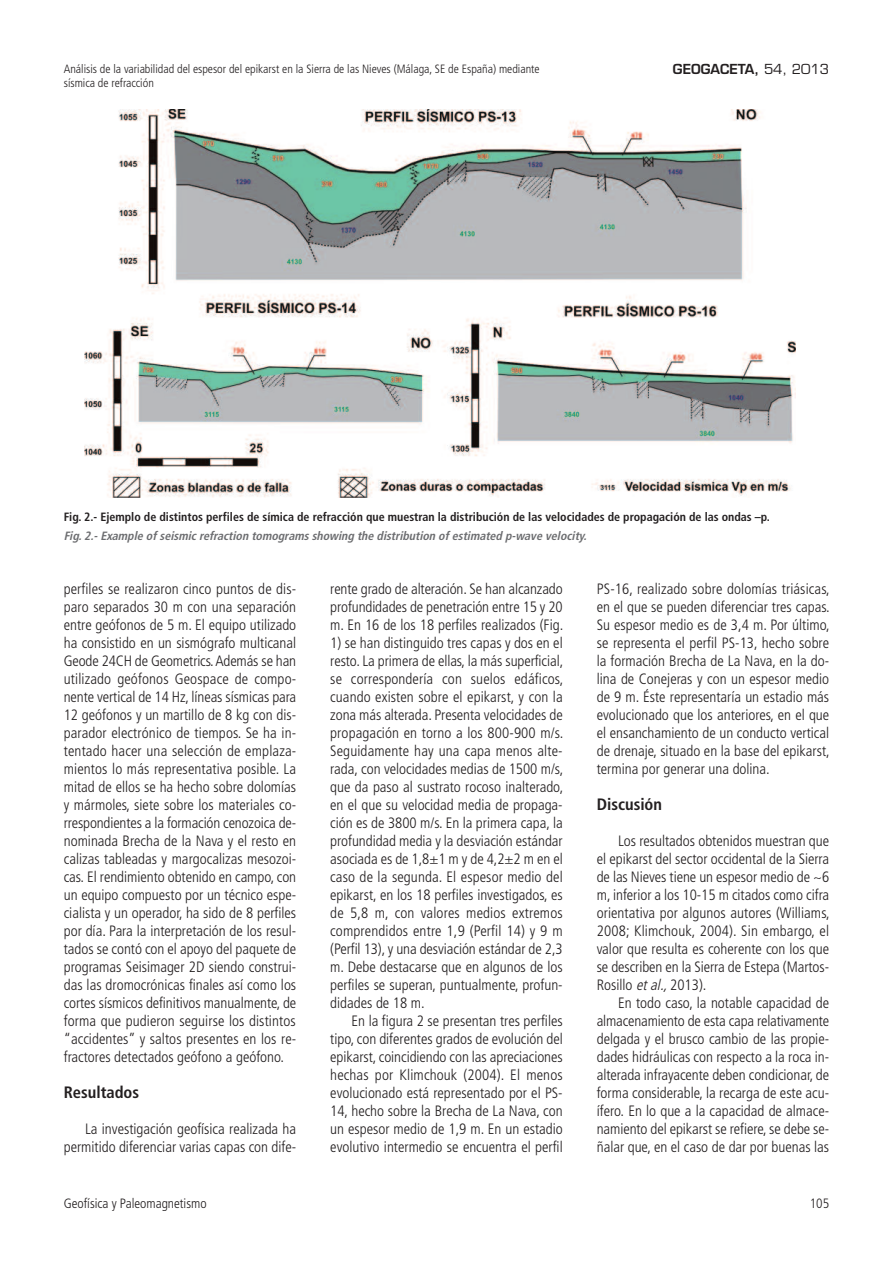
<style>
.page{position:relative;width:893px;height:1263px;background:#fff}
.page>*{position:absolute;margin:0;border:0;box-sizing:border-box;transform-origin:0 0}
.t1{font:700 condensed 16.5px "Frutiger";color:#231f20}
.t2{font:300 condensed 15px/18px "Frutiger";color:#231f20;text-align:justify}
.t3{font:300 condensed 13.5px "Frutiger";color:#231f20}
.t4{font:600 13.5px "Eurostile";color:#231f20}
.t5{font:700 condensed 12px "Frutiger";color:#231f20}
.t6{font:300 condensed 12px "Frutiger";color:#231f20}
.t7{font:italic 700 condensed 12px "Frutiger";color:#6c6d70}
.s1{font-weight:400}
.s2{font-style:italic}
</style>
<div class="page">
<img style="left:85px;top:110px;width:711px;height:387px">
<p class="t6" style="left:64px;top:64px;width:477px">Análisis de la variabilidad del espesor del epikarst en la Sierra de las Nieves (Málaga, SE de España) mediante</p>
<p class="t4" style="left:673px;top:64px;width:158px">GEOGACETA, <span class="s1">54, 2013</span></p>
<p class="t6" style="left:64px;top:78px;width:92px">sísmica de refracción</p>
<p class="t5" style="left:64px;top:512px;width:708px">Fig. 2.- Ejemplo de distintos perfiles de símica de refracción que muestran la distribución de las velocidades de propagación de las ondas –p.</p>
<p class="t7" style="left:64px;top:531px;width:527px">Fig. 2.- Example of seismic refraction tomograms showing the distribution of estimated p-wave velocity.</p>
<p class="t2" style="left:64px;top:581px;width:234px">perfiles se realizaron cinco puntos de dis&shy;paro separados 30 m con una separación entre geófonos de 5 m. El equipo utilizado ha consistido en un sismógrafo multicanal Geode 24CH de Geometrics.Además se han utilizado geófonos Geospace de compo&shy;nente vertical de 14 Hz, líneas sísmicas para 12 geófonos y un martillo de 8 kg con dis&shy;parador electrónico de tiempos. Se ha in&shy;tentado hacer una selección de emplaza&shy;mientos lo más representativa posible. La mitad de ellos se ha hecho sobre dolomías y mármoles, siete sobre los materiales co&shy;rrespondientes a la formación cenozoica de&shy;nominada Brecha de la Nava y el resto en calizas tableadas y margocalizas mesozoi&shy;cas. El rendimiento obtenido en campo, con un equipo compuesto por un técnico espe&shy;cialista y un operador, ha sido de 8 perfiles por día. Para la interpretación de los resul&shy;tados se contó con el apoyo del paquete de programas Seisimager 2D siendo construi&shy;das las dromocrónicas finales así como los cortes sísmicos definitivos manualmente, de forma que pudieron seguirse los distintos “accidentes” y saltos presentes en los re&shy;fractores detectados geófono a geófono.</p>
<p class="t1" style="left:64px;top:1085px;width:77px">Resultados</p>
<p class="t2" style="left:64px;top:1121px;width:234px;text-align:right">La investigación geofísica realizada ha permitido diferenciar varias capas con dife-</p>
<p class="t2" style="left:330px;top:581px;width:234px">rente grado de alteración. Se han alcanzado profundidades de penetración entre 15 y 20 m. En 16 de los 18 perfiles realizados (Fig.</p>
<p class="t2" style="left:330px;top:635px;width:234px">1) se han distinguido tres capas y dos en el resto. La primera de ellas, la más superficial, se correspondería con suelos edáficos, cuando existen sobre el epikarst, y con la zona más alterada. Presenta velocidades de propagación en torno a los 800-900 m/s.<br>Seguidamente hay una capa menos alte&shy;rada, con velocidades medias de 1500 m/s, que da paso al sustrato rocoso inalterado, en el que su velocidad media de propaga&shy;ción es de 3800 m/s. En la primera capa, la profundidad media y la desviación estándar asociada es de 1,8±1 m y de 4,2±2 m en el caso de la segunda. El espesor medio del epikarst, en los 18 perfiles investigados, es de 5,8 m, con valores medios extremos comprendidos entre 1,9 (Perfil 14) y 9 m (Perfil 13), y una desviación estándar de 2,3 m. Debe destacarse que en algunos de los perfiles se superan, puntualmente, profun&shy;didades de 18 m.</p>
<p class="t2" style="left:330px;top:1013px;width:234px;text-indent:21px">En la figura 2 se presentan tres perfiles tipo, con diferentes grados de evolución del epikarst, coincidiendo con las apreciaciones hechas por Klimchouk (2004). El menos evolucionado está representado por el PS-14, hecho sobre la Brecha de La Nava, con un espesor medio de 1,9 m. En un estadio evolutivo intermedio se encuentra el perfil</p>
<p class="t2" style="left:597px;top:581px;width:235px">PS-16, realizado sobre dolomías triásicas, en el que se pueden diferenciar tres capas.<br>Su espesor medio es de 3,4 m. Por último, se representa el perfil PS-13, hecho sobre la formación Brecha de La Nava, en la do&shy;lina de Conejeras y con un espesor medio de 9 m. Éste representaría un estadio más evolucionado que los anteriores, en el que el ensanchamiento de un conducto vertical de drenaje, situado en la base del epikarst, termina por generar una dolina.</p>
<p class="t1" style="left:597px;top:797px;width:67px">Discusión</p>
<p class="t2" style="left:597px;top:833px;width:234px;text-indent:21px">Los resultados obtenidos muestran que el epikarst del sector occidental de la Sierra de las Nieves tiene un espesor medio de ~6 m, inferior a los 10-15 m citados como cifra orientativa por algunos autores (Williams, 2008; Klimchouk, 2004). Sin embargo, el valor que resulta es coherente con los que se describen en la Sierra de Estepa (Martos-Rosillo <span class="s2">etal.,</span>2013).</p>
<p class="t2" style="left:597px;top:995px;width:234px;text-indent:21px">En todo caso, la notable capacidad de almacenamiento de esta capa relativamente delgada y el brusco cambio de las propie&shy;dades hidráulicas con respecto a la roca in&shy;alterada infrayacente deben condicionar, de forma considerable, la recarga de este acu&shy;ífero. En lo que a la capacidad de almace&shy;namiento del epikarst se refiere, se debe se&shy;ñalar que, en el caso de dar por buenas las</p>
<p class="t3" style="left:64px;top:1198px;width:144px">Geofísica y Paleomagnetismo</p>
<p class="t3" style="left:810px;top:1198px;width:21px">105</p>
</div>
